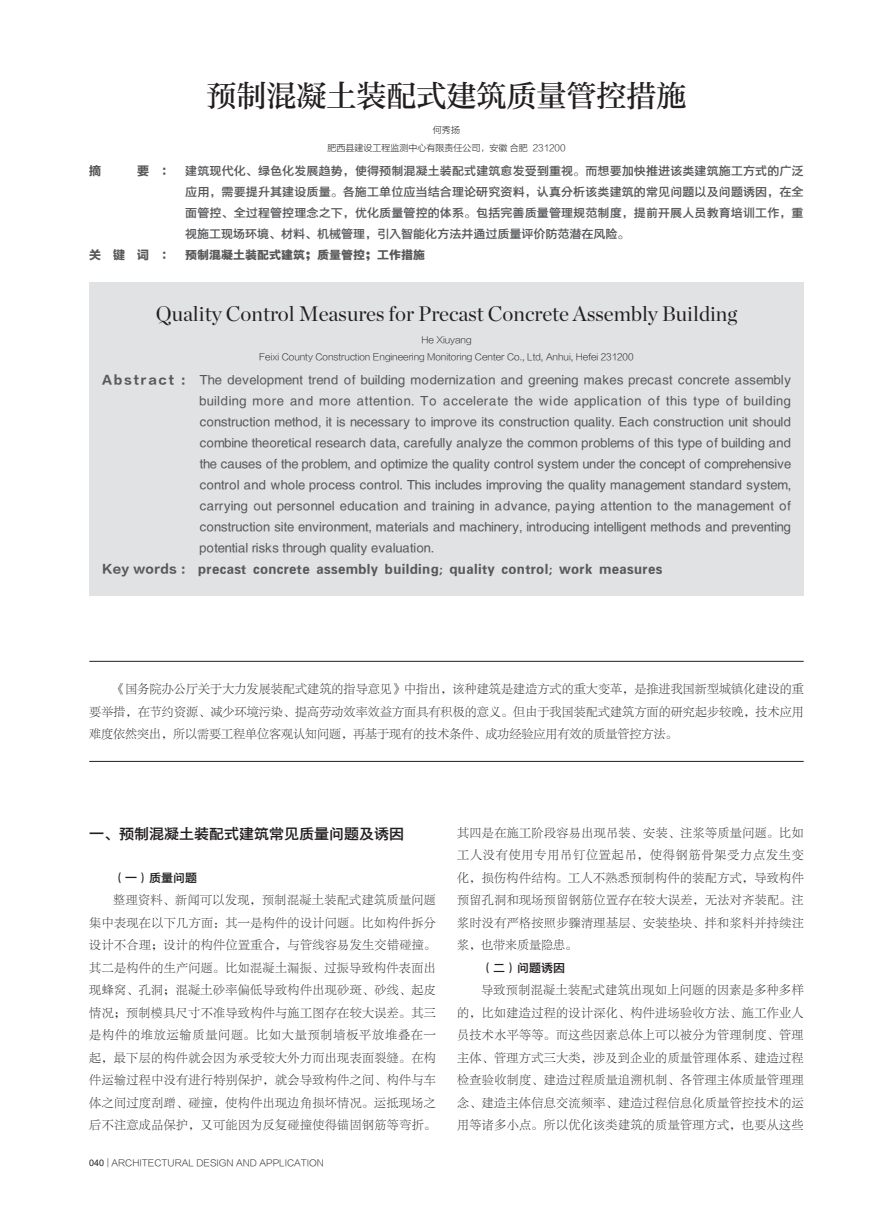
<style>
.page{position:relative;width:893px;height:1212px;background:#fff}
.page>*{position:absolute;margin:0;border:0;box-sizing:border-box;transform-origin:0 0}
.t1{font:30px "FZZHUNYSK GBK1 0";color:#231f20}
.t2{font:21px "Chronicle Display";color:#231f20}
.t3{font:15px "FZYDZHK GBK1 0";color:#231f20}
.t4{font:12px/21px "FZYDZHK GBK1 0";letter-spacing:.02em;color:#57585a;text-align:justify}
.t5{font:12px/22.5px "FZLTSK GBK1 0";letter-spacing:.035em;color:#231f20;text-align:justify}
.t6{font:12px "FZYDCHK GBK1 0";letter-spacing:.03em;color:#57585a}
.t7{font:12px "FZYDCHK GBK1 0";color:#57585a}
.t8{font:12px "FZYDZHK GBK1 0";color:#231f20}
.t9{font:12px "FZLTDHK GBK1 0";color:#57585a}
.t10{font:9px/18px "FZLTXHK GBK1 0";color:#231f20;text-align:center}
.t11{font:9px "FZLTKHK GBK1 0";color:#231f20}
.s1{font-family:"FZLTDHK GBK1 0"}
.s2{font-family:"Arial"}
</style>
<div class="page">
<div style="left:89px;top:282px;width:715px;height:314px;background:#e1e2e4"></div>
<hr style="left:89px;top:661px;width:715px;height:1px;background:#231f20">
<hr style="left:89px;top:761px;width:715px;height:1px;background:#231f20">
<h1 class="t1" style="left:206px;top:78px;width:482px">预制混凝土装配式建筑质量管控措施</h1>
<p class="t10" style="left:327px;top:121px;width:240px">何秀扬<br>肥西县建设工程监测中心有限责任公司，安徽 合肥 231200</p>
<p class="t9" style="left:89px;top:165px;width:14px">摘</p>
<p class="t4" style="left:185px;top:161px;width:620px;text-indent:-48px"><span class="s1">要 ：</span> 建筑现代化、绿色化发展趋势，使得预制混凝土装配式建筑愈发受到重视。而想要加快推进该类建筑施工方式的广泛应用，需要提升其建设质量。各施工单位应当结合理论研究资料，认真分析该类建筑的常见问题以及问题诱因，在全面管控、全过程管控理念之下，优化质量管控的体系。包括完善质量管理规范制度，提前开展人员教育培训工作，重视施工现场环境、材料、机械管理，引入智能化方法并通过质量评价防范潜在风险。</p>
<p class="t7" style="left:89px;top:249px;width:337px"><span class="s1">关 键 词 ：</span> 预制混凝土装配式建筑；质量管控；工作措施</p>
<h2 class="t2" style="left:156px;top:298px;width:583px">Quality Control Measures for Precast Concrete Assembly Building</h2>
<p class="t10" style="left:259px;top:331px;width:376px;line-height:17.1px">He Xiuyang<br>Feixi County Construction Engineering Monitoring Center Co., Ltd, Anhui, Hefei 231200</p>
<p class="t4" style="left:200px;top:370px;width:593px;text-indent:-98px"><span class="s1">Abstract :</span> The development trend of building modernization and greening makes precast concrete assembly building more and more attention. To accelerate the wide application of this type of building construction method, it is necessary to improve its construction quality. Each construction unit should combine theoretical research data, carefully analyze the common problems of this type of building and the causes of the problem, and optimize the quality control system under the concept of comprehensive control and whole process control. This includes improving the quality management standard system, carrying out personnel education and training in advance, paying attention to the management of construction site environment, materials and machinery, introducing intelligent methods and preventing potential risks through quality evaluation.</p>
<p class="t6" style="left:102px;top:562px;width:562px"><span class="s1">Key words :</span> precast concrete assembly building; quality control; work measures</p>
<p class="t5" style="left:89px;top:678px;width:716px;text-indent:24px">《国务院办公厅关于大力发展装配式建筑的指导意见》中指出，该种建筑是建造方式的重大变革，是推进我国新型城镇化建设的重要举措，在节约资源、减少环境污染、提高劳动效率效益方面具有积极的意义。但由于我国装配式建筑方面的研究起步较晚，技术应用难度依然突出，所以需要工程单位客观认知问题，再基于现有的技术条件、成功经验应用有效的质量管控方法。</p>
<p class="t3" style="left:89px;top:826px;width:316px">一、预制混凝土装配式建筑常见质量问题及诱因</p>
<p class="t8" style="left:113px;top:871px;width:85px">（一）质量问题</p>
<p class="t5" style="left:89px;top:889px;width:348px;text-indent:24px">整理资料、新闻可以发现，预制混凝土装配式建筑质量问题集中表现在以下几方面：其一是构件的设计问题。比如构件拆分设计不合理；设计的构件位置重合，与管线容易发生交错碰撞。其二是构件的生产问题。比如混凝土漏振、过振导致构件表面出现蜂窝、孔洞；混凝土砂率偏低导致构件出现砂斑、砂线、起皮情况；预制模具尺寸不准导致构件与施工图存在较大误差。其三是构件的堆放运输质量问题。比如大量预制墙板平放堆叠在一起，最下层的构件就会因为承受较大外力而出现表面裂缝。在构件运输过程中没有进行特别保护，就会导致构件之间、构件与车体之间过度刮蹭、碰撞，使构件出现边角损坏情况。运抵现场之后不注意成品保护，又可能因为反复碰撞使得锚固钢筋等弯折。</p>
<p class="t11" style="left:89px;top:1158px;width:236px"><span class="s2">040</span> | ARCHITECTURAL DESIGN AND APPLICATION</p>
<p class="t5" style="left:457px;top:822px;width:348px">其四是在施工阶段容易出现吊装、安装、注浆等质量问题。比如工人没有使用专用吊钉位置起吊，使得钢筋骨架受力点发生变化，损伤构件结构。工人不熟悉预制构件的装配方式，导致构件预留孔洞和现场预留钢筋位置存在较大误差，无法对齐装配。注浆时没有严格按照步骤清理基层、安装垫块、拌和浆料并持续注浆，也带来质量隐患。</p>
<p class="t8" style="left:481px;top:961px;width:85px">（二）问题诱因</p>
<p class="t5" style="left:457px;top:979px;width:348px;text-indent:24px">导致预制混凝土装配式建筑出现如上问题的因素是多种多样的，比如建造过程的设计深化、构件进场验收方法、施工作业人员技术水平等等。而这些因素总体上可以被分为管理制度、管理主体、管理方式三大类，涉及到企业的质量管理体系、建造过程检查验收制度、建造过程质量追溯机制、各管理主体质量管理理念、建造主体信息交流频率、建造过程信息化质量管控技术的运用等诸多小点。所以优化该类建筑的质量管理方式，也要从这些</p>
</div>
